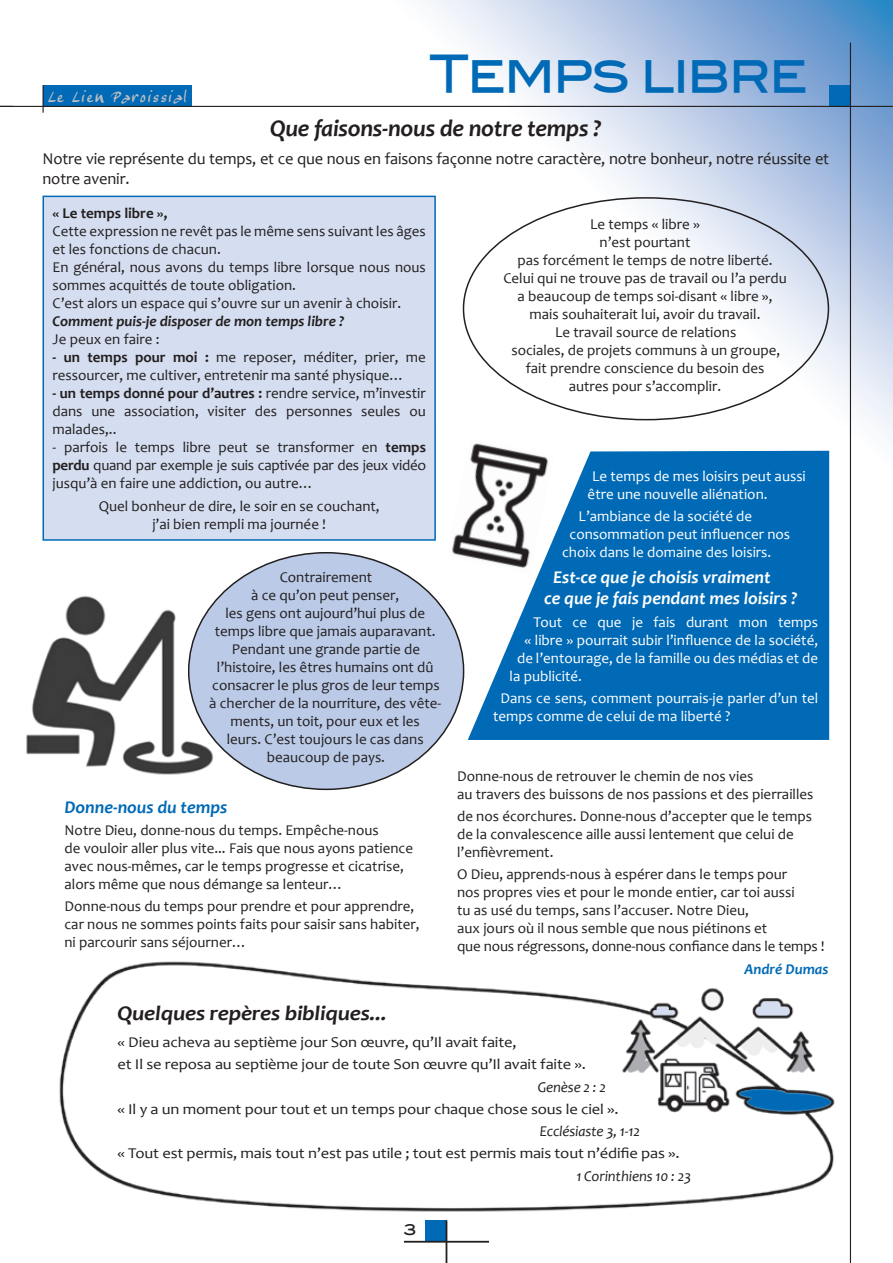
<style>
.page{position:relative;width:893px;height:1263px;background:#fff}
.page>*{position:absolute;margin:0;border:0;box-sizing:border-box;transform-origin:0 0}
.t1{font:51px "Blair Md ITCTT Medium";letter-spacing:-.03em;color:#016ab6;scale:.92 1}
.t2{font:italic 700 24px "Candara";letter-spacing:-.01em;color:#231f20}
.t3{font:italic 700 21px "Candara";letter-spacing:-.01em;color:#231f20;scale:1.1 1}
.t4{font:19.5px "Manu Script";color:#bcbdc0}
.t5{font:italic 700 18px/21.6px "Candara";color:#fff}
.t6{font:italic 700 18px "Candara";color:#016ab6}
.t7{font:16.5px/19.5px "Candara";letter-spacing:-.01em;color:#231f20}
.t8{font:15px/18px "Candara";color:#231f20}
.t9{font:15px/18px "Candara";color:#fff}
.t10{font:15px/22.2px "Candara";color:#231f20;scale:1.1 1}
.t11{font:italic 15px "Candara";letter-spacing:-.01em;color:#231f20}
.t12{font:italic 700 15px "Candara";color:#231f20}
.t13{font:700 15px "Candara";color:#231f20}
.t14{font:italic 700 15px "Candara";color:#016ab6}
.t15{font:15px "Blair Md ITCTT Medium";color:#231f20}
.s1{font-weight:700}
</style>
<div class="page">
<img style="left:59px;top:961px;width:776px;height:251px">
<img style="left:0;top:0;width:893px;height:644px">
<div style="left:425px;top:1220px;width:21px;height:22px;background:#016ab6"></div>
<hr style="left:446px;top:1220px;width:1px;height:43px;background:#231f20">
<hr style="left:404px;top:1241px;width:85px;height:1px;background:#231f20">
<div style="left:829px;top:85px;width:21px;height:21px;background:#016ab6"></div>
<hr style="left:850px;top:43px;width:1px;height:1220px;background:#231f20">
<div style="left:43px;top:85px;width:149px;height:21px;background:#016ab6"></div>
<svg style="left:43px;top:85px;width:1px;height:28px"></svg>
<div style="left:43px;top:196px;width:392px;height:344px;background:#d4def0"></div>
<div style="left:43px;top:196px;width:393px;height:345px;border:2px solid #016ab6"></div>
<svg style="left:467px;top:450px;width:363px;height:290px;background:#1978bd"></svg>
<div style="left:189px;top:553px;width:275px;height:236px;background:#bacae7;border-radius:50%"></div>
<img style="left:446px;top:439px;width:108px;height:135px">
<img style="left:21px;top:590px;width:194px;height:185px">
<hr style="left:0;top:106px;width:893px;height:1px;background:#231f20">
<h3 class="t4" style="left:47px;top:86px;width:142px">Le Lien Paroissial</h3>
<h1 class="t1" style="left:429px;top:32px;width:413px">Temps libre</h1>
<h2 class="t2" style="left:270px;top:114px;width:333px">Que faisons-nous de notre temps ?</h2>
<p class="t7" style="left:43px;top:149px;width:788px">Notre vie représente du temps, et ce que nous en faisons façonne notre caractère, notre bonheur, notre réussite et notre avenir.</p>
<p class="t13" style="left:53px;top:205px;width:117px">« Le temps libre »,</p>
<p class="t8" style="left:53px;top:223px;width:375px">Cette expression ne revêt pas le même sens suivant les âges et les fonctions de chacun.<br>En général, nous avons du temps libre lorsque nous nous sommes acquittés de toute obligation.<br>C’est alors un espace qui s’ouvre sur un avenir à choisir.</p>
<p class="t12" style="left:53px;top:313px;width:293px">Comment puis-je disposer de mon temps libre ?</p>
<p class="t8" style="left:53px;top:331px;width:108px">Je peux en faire :</p>
<p class="t8" style="left:53px;top:349px;width:375px"><span class="s1">- un temps pour moi :</span> me reposer, méditer, prier, me ressourcer, me cultiver, entretenir ma santé physique…</p>
<p class="t8" style="left:53px;top:385px;width:375px;text-align:justify"><span class="s1">- un temps donné pour d’autres :</span> rendre service, m’investir dans une association, visiter des personnes seules ou malades,..</p>
<p class="t8" style="left:53px;top:439px;width:375px;text-align:justify">- parfois le temps libre peut se transformer en <span class="s1">temps perdu</span> quand par exemple je suis captivée par des jeux vidéo jusqu’à en faire une addiction, ou autre…</p>
<p class="t8" style="left:99px;top:497px;width:282px;text-align:center">Quel bonheur de dire, le soir en se couchant, j’ai bien rempli ma journée !</p>
<p class="t8" style="left:503px;top:215px;width:285px;text-align:center">Le temps « libre »<br>n’est pourtant<br>pas forcément le temps de notre liberté.<br>Celui qui ne trouve pas de travail ou l’a perdu a beaucoup de temps soi-disant « libre », mais souhaiterait lui, avoir du travail.<br>Le travail source de relations<br>sociales, de projets communs à un groupe, fait prendre conscience du besoin des<br>autres pour s’accomplir.</p>
<p class="t9" style="left:588px;top:467px;width:220px;text-indent:4px">Le temps de mes loisirs peut aussi être une nouvelle aliénation.</p>
<p class="t9" style="left:579px;top:507px;width:175px">L’ambiance de la société de</p>
<p class="t9" style="left:570px;top:525px;width:222px">consommation peut influencer nos</p>
<p class="t9" style="left:562px;top:543px;width:211px">choix dans le domaine des loisirs.</p>
<p class="t5" style="left:544px;top:566px;width:255px;text-indent:9px">Est-ce que je choisis vraiment<br>ce que je fais pendant mes loisirs ?</p>
<p class="t9" style="left:534px;top:613px;width:286px">Tout ce que je fais durant mon temps</p>
<p class="t9" style="left:525px;top:631px;width:295px">« libre » pourrait subir l’influence de la société,</p>
<p class="t9" style="left:517px;top:649px;width:302px">de l’entourage, de la famille ou des médias et de</p>
<p class="t9" style="left:510px;top:667px;width:74px">la publicité.</p>
<p class="t9" style="left:493px;top:689px;width:327px;text-indent:8px">Dans ce sens, comment pourrais-je parler d’un tel temps comme de celui de ma liberté ?</p>
<p class="t8" style="left:209px;top:568px;width:234px;text-align:center">Contrairement<br>à ce qu’on peut penser,<br>les gens ont aujourd’hui plus de temps libre que jamais auparavant.<br>Pendant une grande partie de l’histoire, les êtres humains ont dû consacrer le plus gros de leur temps à chercher de la nourriture, des vête&shy;ments, un toit, pour eux et les<br>leurs. C’est toujours le cas dans beaucoup de pays.</p>
<p class="t6" style="left:65px;top:796px;width:164px">Donne-nous du temps</p>
<p class="t8" style="left:65px;top:821px;width:350px">Notre Dieu, donne-nous du temps. Empêche-nous<br>de vouloir aller plus vite... Fais que nous ayons patience avec nous-mêmes, car le temps progresse et cicatrise, alors même que nous démange sa lenteur…</p>
<p class="t8" style="left:65px;top:897px;width:357px">Donne-nous du temps pour prendre et pour apprendre, car nous ne sommes points faits pour saisir sans habiter, ni parcourir sans séjourner…</p>
<p class="t8" style="left:457px;top:767px;width:358px">Donne-nous de retrouver le chemin de nos vies<br>au travers des buissons de nos passions et des pierrailles</p>
<p class="t8" style="left:457px;top:807px;width:356px">de nos écorchures. Donne-nous d’accepter que le temps de la convalescence aille aussi lentement que celui de l’enfièvrement.</p>
<p class="t8" style="left:457px;top:865px;width:369px">O Dieu, apprends-nous à espérer dans le temps pour<br>nos propres vies et pour le monde entier, car toi aussi<br>tu as usé du temps, sans l’accuser. Notre Dieu,<br>aux jours où il nous semble que nous piétinons et<br>que nous régressons, donne-nous confiance dans le temps !</p>
<p class="t14" style="left:744px;top:960px;width:85px">André Dumas</p>
<h3 class="t3" style="left:117px;top:1001px;width:246px">Quelques repères bibliques...</h3>
<p class="t10" style="left:117px;top:1031px;width:427px">« Dieu acheva au septième jour Son œuvre, qu’Il avait faite,<br>et Il se reposa au septième jour de toute Son œuvre qu’Il avait faite ».</p>
<p class="t11" style="left:538px;top:1077px;width:70px">Genèse 2 : 2</p>
<p class="t10" style="left:117px;top:1098px;width:457px">« Il y a un moment pour tout et un temps pour chaque chose sous le ciel ».</p>
<p class="t11" style="left:540px;top:1122px;width:102px">Ecclésiaste 3, 1-12</p>
<p class="t10" style="left:117px;top:1142px;width:513px">« Tout est permis, mais tout n’est pas utile ; tout est permis mais tout n’édifie pas ».</p>
<p class="t11" style="left:576px;top:1166px;width:116px">1 Corinthiens 10 : 23</p>
<p class="t15" style="left:404px;top:1217px;width:14px">3</p>
</div>
